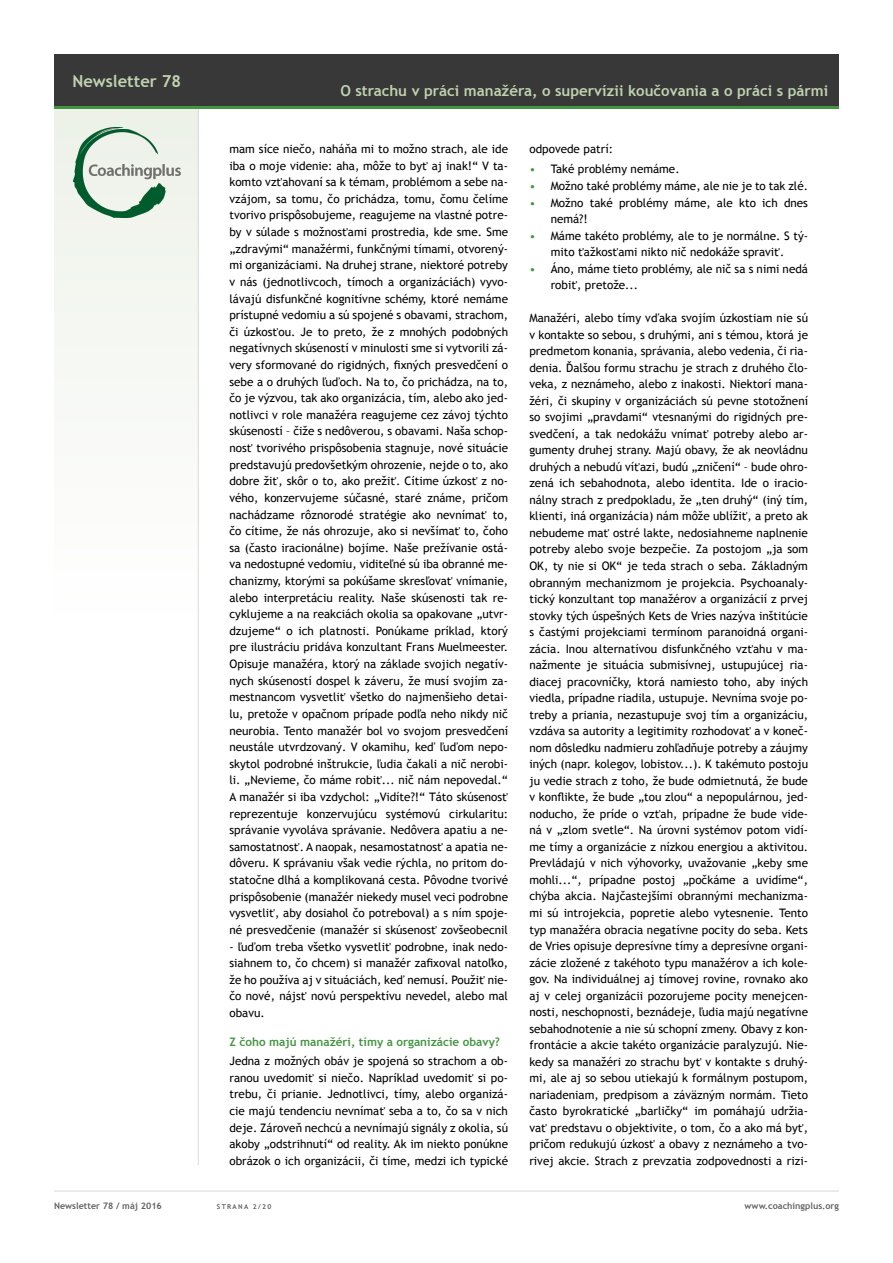
<style>
.page{position:relative;width:893px;height:1263px;background:#fff}
.page>*{position:absolute;margin:0;border:0;box-sizing:border-box;transform-origin:0 0}
.t1{font:700 16.5px "Trebuchet MS";color:#c0d2b0}
.t2{font:700 15px "Trebuchet MS";color:#c0d2b0}
.t3{font:11.7px/16.6px "Trebuchet MS";color:#000;text-align:justify}
.t4{font:700 11.7px "Trebuchet MS";color:#449542}
.t5{font:700 9px "Trebuchet MS";color:#636362}
.t6{font:700 6.75px "Trebuchet MS";letter-spacing:.2em;color:#636362}
.s1{color:#449542}
</style>
<div class="page">
<div style="left:54px;top:106px;width:145px;height:525px;background:#f7f9f5"></div>
<hr style="left:54px;top:1191px;width:785px;height:1px;background:#dadad9">
<hr style="left:198px;top:108px;width:1px;height:1057px;background:#dadad9">
<div style="left:54px;top:54px;width:785px;height:53px;background:#383838"></div>
<hr style="left:54px;top:106px;width:785px;height:3px;background:#449542">
<img style="left:74px;top:127px;width:106px;height:91px">
<h1 class="t1" style="left:72px;top:70px;width:110px">Newsletter 78</h1>
<p class="t2" style="left:340px;top:81px;width:489px">O strachu v práci manažéra, o supervízii koučovania a o práci s pármi</p>
<p class="t3" style="left:229px;top:141px;width:280px">mam síce niečo, naháňa mi to možno strach, ale ide iba o moje videnie: aha, môže to byť aj inak!“ V ta&shy;komto vzťahovaní sa k témam, problémom a sebe na&shy;vzájom, sa tomu, čo prichádza, tomu, čomu čelíme tvorivo prispôsobujeme, reagujeme na vlastné potre&shy;by v súlade s možnosťami prostredia, kde sme. Sme „zdravými“ manažérmi, funkčnými tímami, otvorený&shy;mi organizáciami. Na druhej strane, niektoré potreby v nás (jednotlivcoch, tímoch a organizáciách) vyvo&shy;lávajú disfunkčné kognitívne schémy, ktoré nemáme prístupné vedomiu a sú spojené s obavami, strachom, či úzkosťou. Je to preto, že z mnohých podobných negatívnych skúseností v minulosti sme si vytvorili zá&shy;very sformované do rigidných, fixných presvedčení o sebe a o druhých ľuďoch. Na to, čo prichádza, na to, čo je výzvou, tak ako organizácia, tím, alebo ako jed&shy;notlivci v role manažéra reagujeme cez závoj týchto skúseností – čiže s nedôverou, s obavami. Naša schop&shy;nosť tvorivého prispôsobenia stagnuje, nové situácie predstavujú predovšetkým ohrozenie, nejde o to, ako dobre žiť, skôr o to, ako prežiť. Cítime úzkosť z no&shy;vého, konzervujeme súčasné, staré známe, pričom nachádzame rôznorodé stratégie ako nevnímať to, čo cítime, že nás ohrozuje, ako si nevšímať to, čoho sa (často iracionálne) bojíme. Naše prežívanie ostá&shy;va nedostupné vedomiu, viditeľné sú iba obranné me&shy;chanizmy, ktorými sa pokúšame skresľovať vnímanie, alebo interpretáciu reality. Naše skúsenosti tak re&shy;cyklujeme a na reakciách okolia sa opakovane „utvr&shy;dzujeme“ o ich platnosti. Ponúkame príklad, ktorý pre ilustráciu pridáva konzultant Frans Muelmeester.<br>Opisuje manažéra, ktorý na základe svojich negatív&shy;nych skúseností dospel k záveru, že musí svojím za&shy;mestnancom vysvetliť všetko do najmenšieho detai&shy;lu, pretože v opačnom prípade podľa neho nikdy nič neurobia. Tento manažér bol vo svojom presvedčení neustále utvrdzovaný. V okamihu, keď ľuďom nepo&shy;skytol podrobné inštrukcie, ľudia čakali a nič nerobi&shy;li. „Nevieme, čo máme robiť... nič nám nepovedal.“ A manažér si iba vzdychol: „Vidíte?!“ Táto skúsenosť reprezentuje konzervujúcu systémovú cirkularitu: správanie vyvoláva správanie. Nedôvera apatiu a ne&shy;samostatnosť. A naopak, nesamostatnosť a apatia ne&shy;dôveru. K správaniu však vedie rýchla, no pritom do&shy;statočne dlhá a komplikovaná cesta. Pôvodne tvorivé prispôsobenie (manažér niekedy musel veci podrobne vysvetliť, aby dosiahol čo potreboval) a s ním spoje&shy;né presvedčenie (manažér si skúsenosť zovšeobecnil</p>
<p class="t3" style="left:229px;top:938px;width:280px">- ľuďom treba všetko vysvetliť podrobne, inak nedo&shy;siahnem to, čo chcem) si manažér zafixoval natoľko, že ho používa aj v situáciách, keď nemusí. Použiť nie&shy;čo nové, nájsť novú perspektívu nevedel, alebo mal obavu.</p>
<p class="t4" style="left:229px;top:1034px;width:272px">Z čoho majú manažéri, tímy a organizácie obavy?</p>
<p class="t3" style="left:229px;top:1053px;width:280px">Jedna z možných obáv je spojená so strachom a ob&shy;ranou uvedomiť si niečo. Napríklad uvedomiť si po&shy;trebu, či prianie. Jednotlivci, tímy, alebo organizá&shy;cie majú tendenciu nevnímať seba a to, čo sa v nich deje. Zároveň nechcú a nevnímajú signály z okolia, sú akoby „odstrihnutí“ od reality. Ak im niekto ponúkne obrázok o ich organizácii, či tíme, medzi ich typické</p>
<p class="t3" style="left:529px;top:140px;width:85px">odpovede patrí:</p>
<p class="t3" style="left:529px;top:161px;width:152px"><span class="s1">•</span> Také problémy nemáme.</p>
<p class="t3" style="left:529px;top:178px;width:280px"><span class="s1">•</span> Možno také problémy máme, ale nie je to tak zlé.</p>
<p class="t3" style="left:551px;top:194px;width:259px;text-indent:-21px"><span class="s1">•</span> Možno také problémy máme, ale kto ich dnes nemá?!</p>
<p class="t3" style="left:529px;top:227px;width:280px;text-align:center"><span class="s1">•</span> Máme takéto problémy, ale to je normálne. S tý&shy;mito ťažkosťami nikto nič nedokáže spraviť.</p>
<p class="t3" style="left:551px;top:260px;width:259px;text-indent:-21px"><span class="s1">•</span> Áno, máme tieto problémy, ale nič sa s nimi nedá robiť, pretože...</p>
<p class="t3" style="left:529px;top:310px;width:280px">Manažéri, alebo tímy vďaka svojím úzkostiam nie sú v kontakte so sebou, s druhými, ani s témou, ktorá je predmetom konania, správania, alebo vedenia, či ria&shy;denia. Ďalšou formu strachu je strach z druhého člo&shy;veka, z neznámeho, alebo z inakosti. Niektorí mana&shy;žéri, či skupiny v organizáciách sú pevne stotožnení so svojimi „pravdami“ vtesnanými do rigidných pre&shy;svedčení, a tak nedokážu vnímať potreby alebo ar&shy;gumenty druhej strany. Majú obavy, že ak neovládnu druhých a nebudú víťazi, budú „zničení“ – bude ohro&shy;zená ich sebahodnota, alebo identita. Ide o iracio&shy;nálny strach z predpokladu, že „ten druhý“ (iný tím, klienti, iná organizácia) nám môže ublížiť, a preto ak nebudeme mať ostré lakte, nedosiahneme naplnenie potreby alebo svoje bezpečie. Za postojom „ja som OK, ty nie si OK“ je teda strach o seba. Základným obranným mechanizmom je projekcia. Psychoanaly&shy;tický konzultant top manažérov a organizácií z prvej stovky tých úspešných Kets de Vries nazýva inštitúcie s častými projekciami termínom paranoidná organi&shy;zácia. Inou alternatívou disfunkčného vzťahu v ma&shy;nažmente je situácia submisívnej, ustupujúcej ria&shy;diacej pracovníčky, ktorá namiesto toho, aby iných viedla, prípadne riadila, ustupuje. Nevníma svoje po&shy;treby a priania, nezastupuje svoj tím a organizáciu, vzdáva sa autority a legitimity rozhodovať a v koneč&shy;nom dôsledku nadmieru zohľadňuje potreby a záujmy iných (napr. kolegov, lobistov...). K takémuto postoju ju vedie strach z toho, že bude odmietnutá, že bude v konflikte, že bude „tou zlou“ a nepopulárnou, jed&shy;noducho, že príde o vzťah, prípadne že bude vide&shy;ná v „zlom svetle“. Na úrovni systémov potom vidí&shy;me tímy a organizácie z nízkou energiou a aktivitou.<br>Prevládajú v nich výhovorky, uvažovanie „keby sme mohli...“, prípadne postoj „počkáme a uvidíme“, chýba akcia. Najčastejšími obrannými mechanizma&shy;mi sú introjekcia, popretie alebo vytesnenie. Tento typ manažéra obracia negatívne pocity do seba. Kets de Vries opisuje depresívne tímy a depresívne organi&shy;zácie zložené z takéhoto typu manažérov a ich kole&shy;gov. Na individuálnej aj tímovej rovine, rovnako ako aj v celej organizácii pozorujeme pocity menejcen&shy;nosti, neschopnosti, beznádeje, ľudia majú negatívne sebahodnotenie a nie sú schopní zmeny. Obavy z kon&shy;frontácie a akcie takéto organizácie paralyzujú. Nie&shy;kedy sa manažéri zo strachu byť v kontakte s druhý&shy;mi, ale aj so sebou utiekajú k formálnym postupom, nariadeniam, predpisom a záväzným normám. Tieto často byrokratické „barličky“ im pomáhajú udržia&shy;vať predstavu o objektivite, o tom, čo a ako má byť, pričom redukujú úzkosť a obavy z neznámeho a tvo&shy;rivej akcie. Strach z prevzatia zodpovednosti a rizi-</p>
<p class="t5" style="left:54px;top:1200px;width:109px">Newsletter 78 / máj 2016</p>
<p class="t6" style="left:217px;top:1202px;width:56px">st rana 2/20</p>
<p class="t5" style="left:745px;top:1200px;width:96px">www.coachingplus.org</p>
</div>
